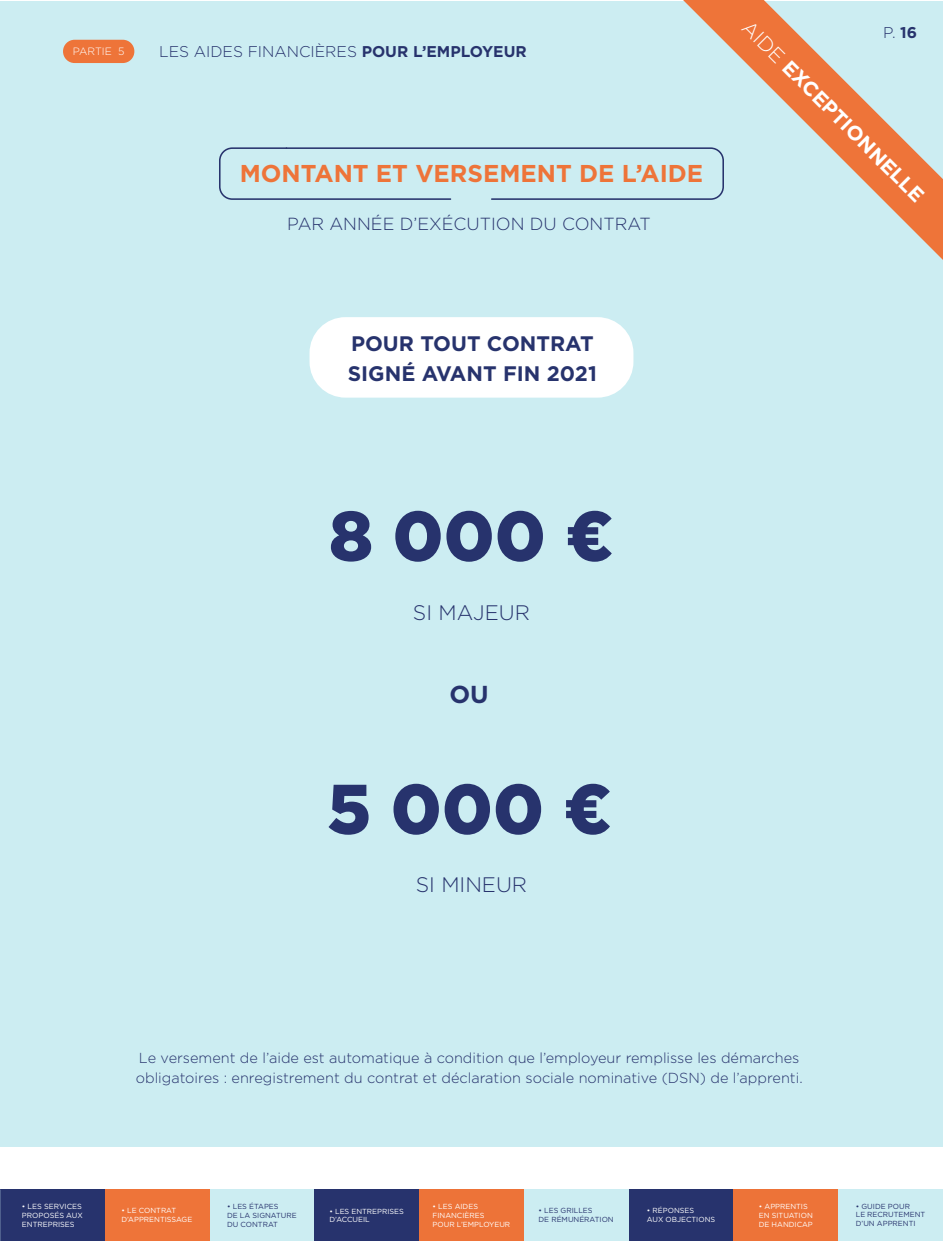
<style>
.page{position:relative;width:943px;height:1241px;background:#fff}
.page>*{position:absolute;margin:0;border:0;box-sizing:border-box;transform-origin:0 0}
.t1{font:900 70px "Gotham";color:#27336d}
.t2{font:700 24.5px "Gotham";color:#27336d}
.t3{font:700 24.32px "Gotham";color:#ee7439}
.t4{font:700 21px/29.2px "Gotham";color:#27336d}
.t5{font:300 21px "Gotham";color:#27336d}
.t6{font:700 20.3px "Gotham";color:#fff}
.t7{font:300 17.5px "Gotham";color:#27336d}
.t8{font:300 15.58px "Gotham";color:#27336d}
.t9{font:300 14.53px/19.2px "Gotham";color:#27336d}
.t10{font:300 10.5px "Gotham";color:#fff}
.t11{font:7.35px/8.8px "Gotham";color:#fff}
.t12{font:7.35px/8.8px "Gotham";color:#27336d}
.s1{font-weight:700}
.s2{font-weight:300}
</style>
<div class="page">
<div style="left:0;top:1px;width:943px;height:1145px;background:#ccedf2"></div>
<svg style="left:683px;top:0;width:260px;height:260px"></svg>
<div style="left:309px;top:317px;width:324px;height:80px;background:#fff;border-radius:36px"></div>
<svg style="left:219px;top:147px;width:505px;height:53px"></svg>
<div style="left:63px;top:40px;width:71px;height:23px;background:#ee7439;border-radius:12px"></div>
<div style="left:0;top:1189px;width:105px;height:51px;background:#27336d"></div>
<div style="left:209px;top:1189px;width:105px;height:51px;background:#ccedf2"></div>
<div style="left:314px;top:1189px;width:105px;height:51px;background:#27336d"></div>
<div style="left:524px;top:1189px;width:104px;height:51px;background:#ccedf2"></div>
<div style="left:628px;top:1189px;width:105px;height:51px;background:#27336d"></div>
<div style="left:838px;top:1189px;width:105px;height:51px;background:#ccedf2"></div>
<div style="left:105px;top:1189px;width:104px;height:51px;background:#ee7439"></div>
<div style="left:419px;top:1189px;width:105px;height:51px;background:#ed7338"></div>
<div style="left:733px;top:1189px;width:105px;height:51px;background:#ed7338"></div>
<h3 class="t10" style="left:73px;top:45px;width:53px">PARTIE 5</h3>
<h3 class="t8" style="left:159px;top:42px;width:369px">LES AIDES FINANCIÈRES <span class="s1">POUR L’EMPLOYEUR</span></h3>
<h3 class="t3" style="left:240px;top:157px;width:465px">MONTANT ET VERSEMENT DE L’AIDE</h3>
<h3 class="t7" style="left:287px;top:213px;width:365px">PAR ANNÉE D’EXÉCUTION DU CONTRAT</h3>
<h3 class="t6" style="left:755px;top:14px;width:249px;rotate:45deg"><span class="s2">AIDE</span> EXCEPTIONNELLE</h3>
<h3 class="t8" style="left:883px;top:23px;width:35px">P. <span class="s1">16</span></h3>
<h3 class="t4" style="left:348px;top:329px;width:251px">POUR TOUT CONTRAT<br>SIGNÉ AVANT FIN 2021</h3>
<h1 class="t1" style="left:329px;top:487px;width:285px">8 000 €</h1>
<h3 class="t5" style="left:413px;top:599px;width:119px">SI MAJEUR</h3>
<h2 class="t2" style="left:449px;top:678px;width:41px">OU</h2>
<h1 class="t1" style="left:327px;top:760px;width:285px">5 000 €</h1>
<h3 class="t5" style="left:416px;top:870px;width:113px">SI MINEUR</h3>
<h3 class="t9" style="left:136px;top:1048px;width:668px">Le versement de l’aide est automatique à condition que l’employeur remplisse les démarches obligatoires : enregistrement du contrat et déclaration sociale nominative (DSN) de l’apprenti.</h3>
<p class="t11" style="left:22px;top:1201px;width:63px">• LES SERVICES<br>PROPOSÉS AUX<br>ENTREPRISES</p>
<p class="t12" style="left:227px;top:1201px;width:71px">• LES ÉTAPES<br>DE LA SIGNATURE<br>DU CONTRAT</p>
<p class="t11" style="left:329px;top:1206px;width:76px">• LES ENTREPRISES<br>D’ACCUEIL</p>
<p class="t12" style="left:538px;top:1206px;width:77px">• LES GRILLES<br>DE RÉMUNÉRATION</p>
<p class="t11" style="left:647px;top:1206px;width:70px">• RÉPONSES<br>AUX OBJECTIONS</p>
<p class="t12" style="left:855px;top:1201px;width:71px">• GUIDE POUR<br>LE RECRUTEMENT<br>D’UN APPRENTI</p>
<p class="t11" style="left:121px;top:1206px;width:72px">• LE CONTRAT<br>D’APPRENTISSAGE</p>
<p class="t11" style="left:432px;top:1201px;width:79px">• LES AIDES<br>FINANCIÈRES<br>POUR L’EMPLOYEUR</p>
<p class="t11" style="left:758px;top:1201px;width:56px">• APPRENTIS<br>EN SITUATION<br>DE HANDICAP</p>
</div>
